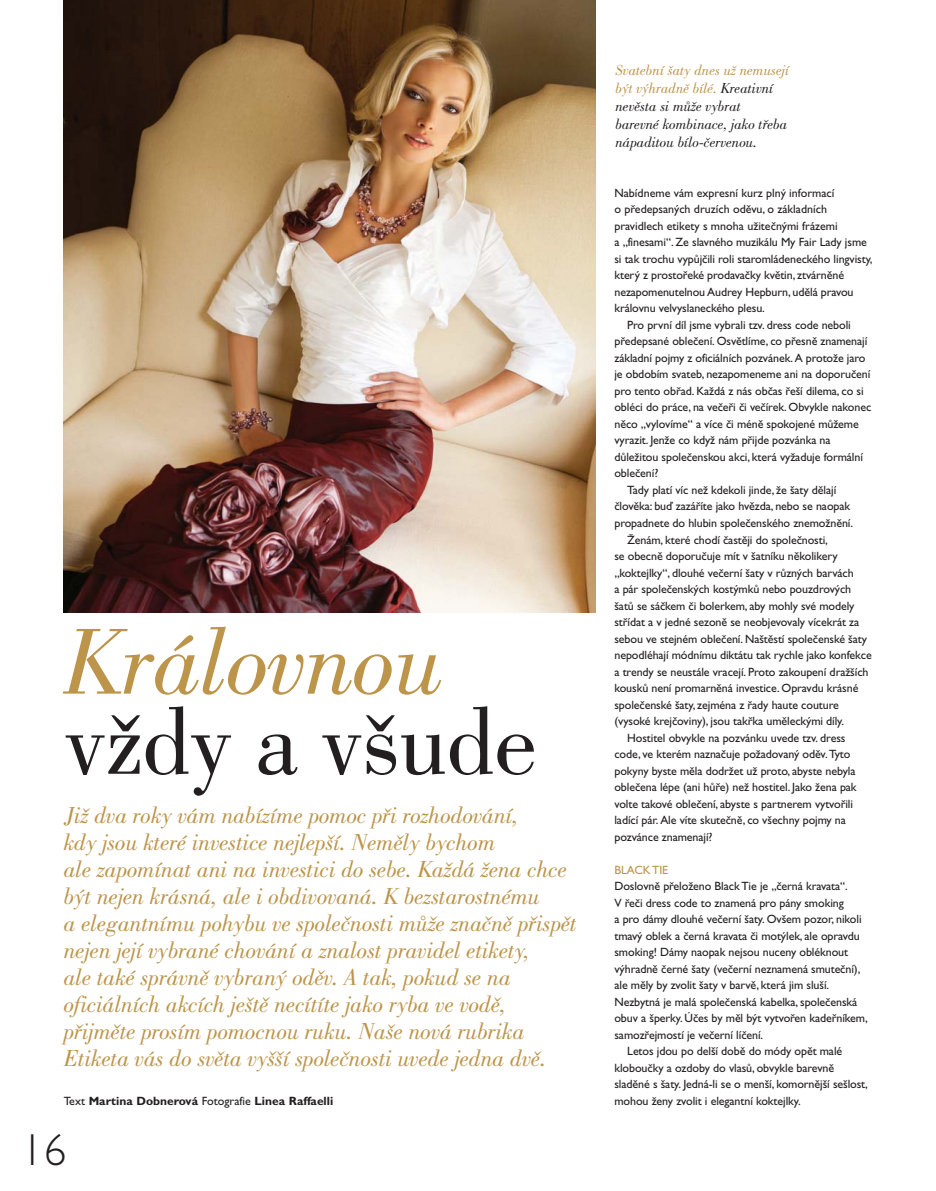
<style>
.page{position:relative;width:936px;height:1191px;background:#fff}
.page>*{position:absolute;margin:0;border:0;box-sizing:border-box;transform-origin:0 0}
.t1{font:96.75px "Bodoni CE";letter-spacing:-.01em;color:#231f20}
.t2{font:italic 96.75px "Bodoni CE";letter-spacing:-.01em;color:#bc954b}
.t3{font:300 45px "Gill Sans CE";color:#231f20}
.t4{font:italic 24px/27px "Bodoni CE";letter-spacing:-.01em;color:#bc954b}
.t5{font:italic 15px/18px "Bodoni CE";letter-spacing:-.005em;color:#231f20}
.t6{font:12px "Gill Sans CE";letter-spacing:-.01em;color:#231f20}
.t7{font:700 12px "Gill Sans CE";color:#231f20}
.t8{font:12px "Gill Sans CE";letter-spacing:-.01em;color:#bc954b}
.s1{font-weight:400}
.s2{color:#bc954b}
</style>
<div class="page">
<img style="left:64px;top:0;width:531px;height:613px">
<h1 class="t2" style="left:64px;top:618px;width:381px">Královnou</h1>
<h1 class="t1" style="left:64px;top:697px;width:475px">vždy a všude</h1>
<p class="t4" style="left:64px;top:803px;width:514px">Již dva roky vám nabízíme pomoc při rozhodování,<br>kdy jsou které investice nejlepší. Neměly bychom<br>ale zapomínat ani na investici do sebe. Každá žena chce být nejen krásná, ale i obdivovaná. K bezstarostnému<br>a elegantnímu pohybu ve společnosti může značně přispět nejen její vybrané chování a znalost pravidel etikety,<br>ale také správně vybraný oděv. A tak, pokud se na oficiálních akcích ještě necítíte jako ryba ve vodě, přijměte prosím pomocnou ruku. Naše nová rubrika Etiketa vás do světa vyšší společnosti uvede jedna dvě.</p>
<p class="t7" style="left:64px;top:1096px;width:271px"><span class="s1">Text</span> Martina Dobnerová <span class="s1">Fotografie</span> Linea Raffaelli</p>
<h2 class="t3" style="left:21px;top:1133px;width:46px">16</h2>
<p class="t5" style="left:615px;top:62px;width:175px"><span class="s2">Svatební šaty dnes už nemusejí být výhradně bílé.</span> Kreativní nevěsta si může vybrat<br>barevné kombinace, jako třeba nápaditou bílo-červenou.</p>
<p class="t6" style="left:614px;top:188px;width:221px">Nabídneme vám expresní kurz plný informací</p>
<p class="t6" style="left:614px;top:205px;width:214px">o předepsaných druzích oděvu, o základních</p>
<p class="t6" style="left:614px;top:221px;width:225px">pravidlech etikety s mnoha užitečnými frázemi</p>
<p class="t6" style="left:614px;top:238px;width:254px">a „finesami“. Ze slavného muzikálu My Fair Lady jsme</p>
<p class="t6" style="left:614px;top:254px;width:259px">si tak trochu vypůjčili roli staromládeneckého lingvisty,</p>
<p class="t6" style="left:614px;top:271px;width:231px">který z prostořeké prodavačky květin, ztvárněné</p>
<p class="t6" style="left:614px;top:287px;width:241px">nezapomenutelnou Audrey Hepburn, udělá pravou</p>
<p class="t6" style="left:614px;top:304px;width:152px">královnu velvyslaneckého plesu.</p>
<p class="t6" style="left:627px;top:320px;width:225px">Pro první díl jsme vybrali tzv. dress code neboli</p>
<p class="t6" style="left:614px;top:337px;width:254px">předepsané oblečení. Osvětlíme, co přesně znamenají</p>
<p class="t6" style="left:614px;top:353px;width:252px">základní pojmy z oficiálních pozvánek. A protože jaro</p>
<p class="t6" style="left:614px;top:370px;width:257px">je obdobím svateb, nezapomeneme ani na doporučení</p>
<p class="t6" style="left:614px;top:386px;width:251px">pro tento obřad. Každá z nás občas řeší dilema, co si</p>
<p class="t6" style="left:614px;top:403px;width:258px">obléci do práce, na večeři či večírek. Obvykle nakonec</p>
<p class="t6" style="left:614px;top:419px;width:246px">něco „vylovíme“ a více či méně spokojené můžeme</p>
<p class="t6" style="left:614px;top:436px;width:218px">vyrazit. Jenže co když nám přijde pozvánka na</p>
<p class="t6" style="left:614px;top:452px;width:250px">důležitou společenskou akci, která vyžaduje formální</p>
<p class="t6" style="left:614px;top:469px;width:45px">oblečení?</p>
<p class="t6" style="left:627px;top:485px;width:210px">Tady platí víc než kdekoli jinde, že šaty dělají</p>
<p class="t6" style="left:614px;top:502px;width:237px">člověka: buď zazáříte jako hvězda, nebo se naopak</p>
<p class="t6" style="left:614px;top:518px;width:240px">propadnete do hlubin společenského znemožnění.</p>
<p class="t6" style="left:627px;top:535px;width:202px">Ženám, které chodí častěji do společnosti,</p>
<p class="t6" style="left:614px;top:551px;width:225px">se obecně doporučuje mít v šatníku několikery</p>
<p class="t6" style="left:614px;top:568px;width:241px">„koktejlky“, dlouhé večerní šaty v různých barvách</p>
<p class="t6" style="left:614px;top:584px;width:238px">a pár společenských kostýmků nebo pouzdrových</p>
<p class="t6" style="left:614px;top:601px;width:241px">šatů se sáčkem či bolerkem, aby mohly své modely</p>
<p class="t6" style="left:614px;top:617px;width:246px">střídat a v jedné sezoně se neobjevovaly vícekrát za</p>
<p class="t6" style="left:614px;top:634px;width:254px">sebou ve stejném oblečení. Naštěstí společenské šaty</p>
<p class="t6" style="left:614px;top:650px;width:259px">nepodléhají módnímu diktátu tak rychle jako konfekce</p>
<p class="t6" style="left:614px;top:667px;width:255px">a trendy se neustále vracejí. Proto zakoupení dražších</p>
<p class="t6" style="left:614px;top:683px;width:245px">kousků není promarněná investice. Opravdu krásné</p>
<p class="t6" style="left:614px;top:700px;width:226px">společenské šaty, zejména z řady haute couture</p>
<p class="t6" style="left:614px;top:716px;width:231px">(vysoké krejčoviny), jsou takřka uměleckými díly.</p>
<p class="t6" style="left:627px;top:733px;width:220px">Hostitel obvykle na pozvánku uvede tzv. dress</p>
<p class="t6" style="left:614px;top:749px;width:237px">code, ve kterém naznačuje požadovaný oděv. Tyto</p>
<p class="t6" style="left:614px;top:766px;width:243px">pokyny byste měla dodržet už proto, abyste nebyla</p>
<p class="t6" style="left:614px;top:782px;width:244px">oblečena lépe (ani hůře) než hostitel. Jako žena pak</p>
<p class="t6" style="left:614px;top:799px;width:240px">volte takové oblečení, abyste s partnerem vytvořili</p>
<p class="t6" style="left:614px;top:815px;width:233px">ladící pár. Ale víte skutečně, co všechny pojmy na</p>
<p class="t6" style="left:614px;top:832px;width:100px">pozvánce znamenají?</p>
<p class="t8" style="left:614px;top:865px;width:55px">BLACK TIE</p>
<p class="t6" style="left:614px;top:881px;width:235px">Doslovně přeloženo Black Tie je „černá kravata“.</p>
<p class="t6" style="left:614px;top:898px;width:231px">V řeči dress code to znamená pro pány smoking</p>
<p class="t6" style="left:614px;top:914px;width:249px">a pro dámy dlouhé večerní šaty. Ovšem pozor, nikoli</p>
<p class="t6" style="left:614px;top:931px;width:247px">tmavý oblek a černá kravata či motýlek, ale opravdu</p>
<p class="t6" style="left:614px;top:947px;width:235px">smoking! Dámy naopak nejsou nuceny obléknout</p>
<p class="t6" style="left:614px;top:964px;width:247px">výhradně černé šaty (večerní neznamená smuteční),</p>
<p class="t6" style="left:614px;top:980px;width:216px">ale měly by zvolit šaty v barvě, která jim sluší.</p>
<p class="t6" style="left:614px;top:997px;width:244px">Nezbytná je malá společenská kabelka, společenská</p>
<p class="t6" style="left:614px;top:1013px;width:255px">obuv a šperky. Účes by měl být vytvořen kadeřníkem,</p>
<p class="t6" style="left:614px;top:1030px;width:150px">samozřejmostí je večerní líčení.</p>
<p class="t6" style="left:627px;top:1046px;width:216px">Letos jdou po delší době do módy opět malé</p>
<p class="t6" style="left:614px;top:1063px;width:221px">kloboučky a ozdoby do vlasů, obvykle barevně</p>
<p class="t6" style="left:614px;top:1079px;width:255px">sladěné s šaty. Jedná-li se o menší, komornější sešlost,</p>
<p class="t6" style="left:614px;top:1096px;width:188px">mohou ženy zvolit i elegantní koktejlky.</p>
</div>
